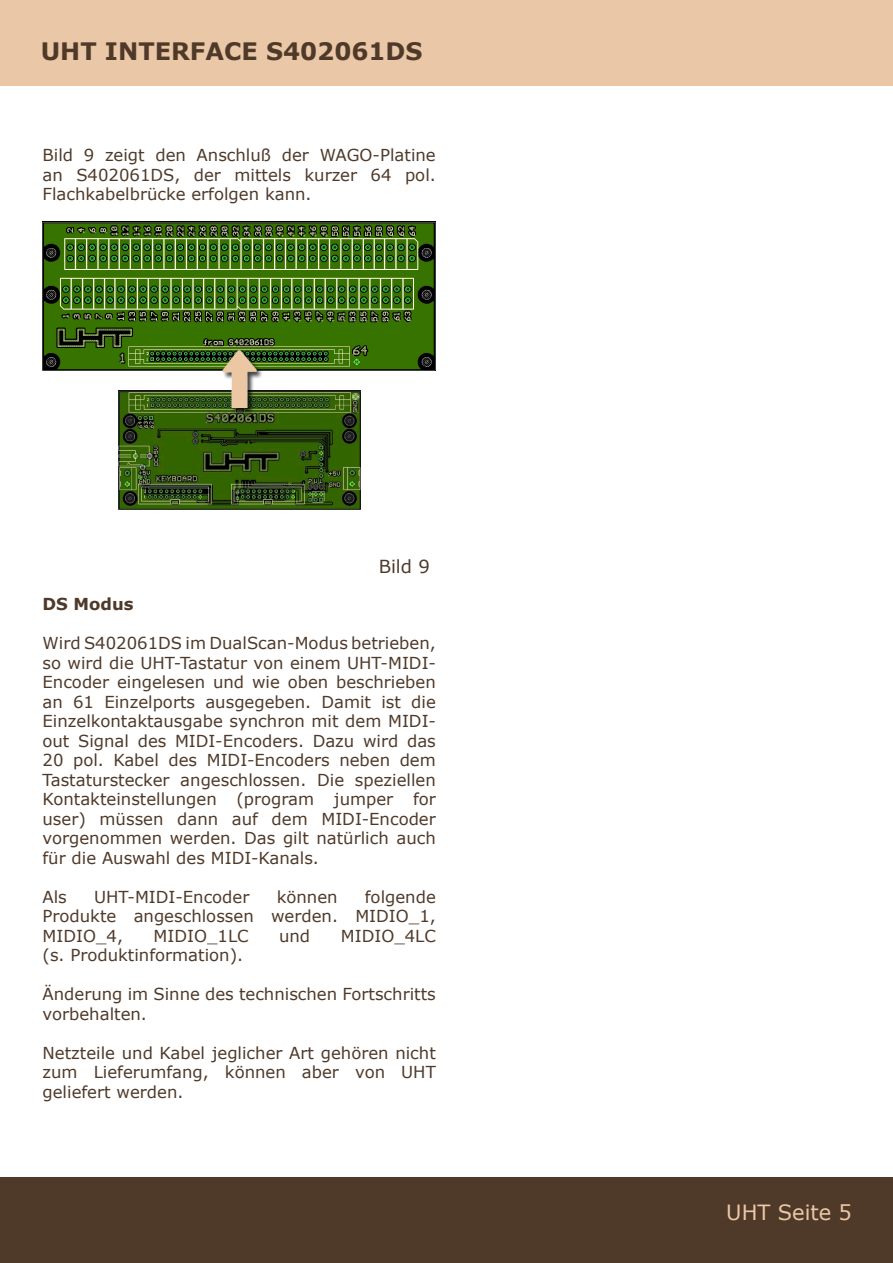
<style>
.page{position:relative;width:893px;height:1263px;background:#fff}
.page>*{position:absolute;margin:0;border:0;box-sizing:border-box;transform-origin:0 0}
.t1{font:700 24px "Verdana";color:#4f3a2a}
.t2{font:21px "Verdana";color:#eac7a6}
.t3{font:18px "Verdana";color:#4f3a2a}
.t4{font:16.5px/19.5px "Verdana";color:#4f3a2a;text-align:justify}
.t5{font:700 16.5px "Verdana";color:#4f3a2a}
</style>
<div class="page">
<div style="left:0;top:1178px;width:893px;height:85px;background:#4f3a2a"></div>
<div style="left:0;top:0;width:893px;height:85px;background:#eac7a6"></div>
<img style="left:43px;top:221px;width:393px;height:150px">
<img style="left:118px;top:391px;width:242px;height:119px">
<div style="left:222px;top:350px;width:42px;height:65px;background:#000;opacity:.75"></div>
<img style="left:222px;top:350px;width:36px;height:58px">
<p class="t1" style="left:41px;top:35px;width:383px">UHT INTERFACE S402061DS</p>
<p class="t4" style="left:43px;top:146px;width:395px">Bild 9 zeigt den Anschluß der WAGO-Platine an S402061DS, der mittels kurzer 64 pol.<br>Flachkabelbrücke erfolgen kann.</p>
<p class="t3" style="left:379px;top:555px;width:53px">Bild 9</p>
<p class="t5" style="left:43px;top:593px;width:93px">DS Modus</p>
<p class="t4" style="left:43px;top:633px;width:395px">Wird S402061DS im DualScan-Modus betrieben, so wird die UHT-Tastatur von einem UHT-MIDI-Encoder eingelesen und wie oben beschrieben an 61 Einzelports ausgegeben. Damit ist die Einzelkontaktausgabe synchron mit dem MIDI&shy;out Signal des MIDI-Encoders. Dazu wird das 20 pol. Kabel des MIDI-Encoders neben dem Tastaturstecker angeschlossen. Die speziellen Kontakteinstellungen (program jumper for user) müssen dann auf dem MIDI-Encoder vorgenommen werden. Das gilt natürlich auch für die Auswahl des MIDI-Kanals.</p>
<p class="t4" style="left:43px;top:887px;width:26px">Als</p>
<p class="t4" style="left:94px;top:887px;width:157px">UHT-MIDI-Encoder</p>
<p class="t4" style="left:277px;top:887px;width:62px">können</p>
<p class="t4" style="left:43px;top:887px;width:395px;text-indent:322px">folgende Produkte angeschlossen werden. MIDIO_1, MIDIO_4,</p>
<p class="t4" style="left:154px;top:926px;width:97px">MIDIO_1LC</p>
<p class="t4" style="left:279px;top:926px;width:33px">und</p>
<p class="t4" style="left:341px;top:926px;width:97px">MIDIO_4LC</p>
<p class="t4" style="left:43px;top:945px;width:202px">(s. Produktinformation).</p>
<p class="t4" style="left:43px;top:984px;width:395px">Änderung im Sinne des technischen Fortschritts vorbehalten.</p>
<p class="t4" style="left:43px;top:1043px;width:395px">Netzteile und Kabel jeglicher Art gehören nicht zum Lieferumfang, können aber von UHT geliefert werden.</p>
<p class="t2" style="left:726px;top:1199px;width:127px">UHT Seite 5</p>
</div>
